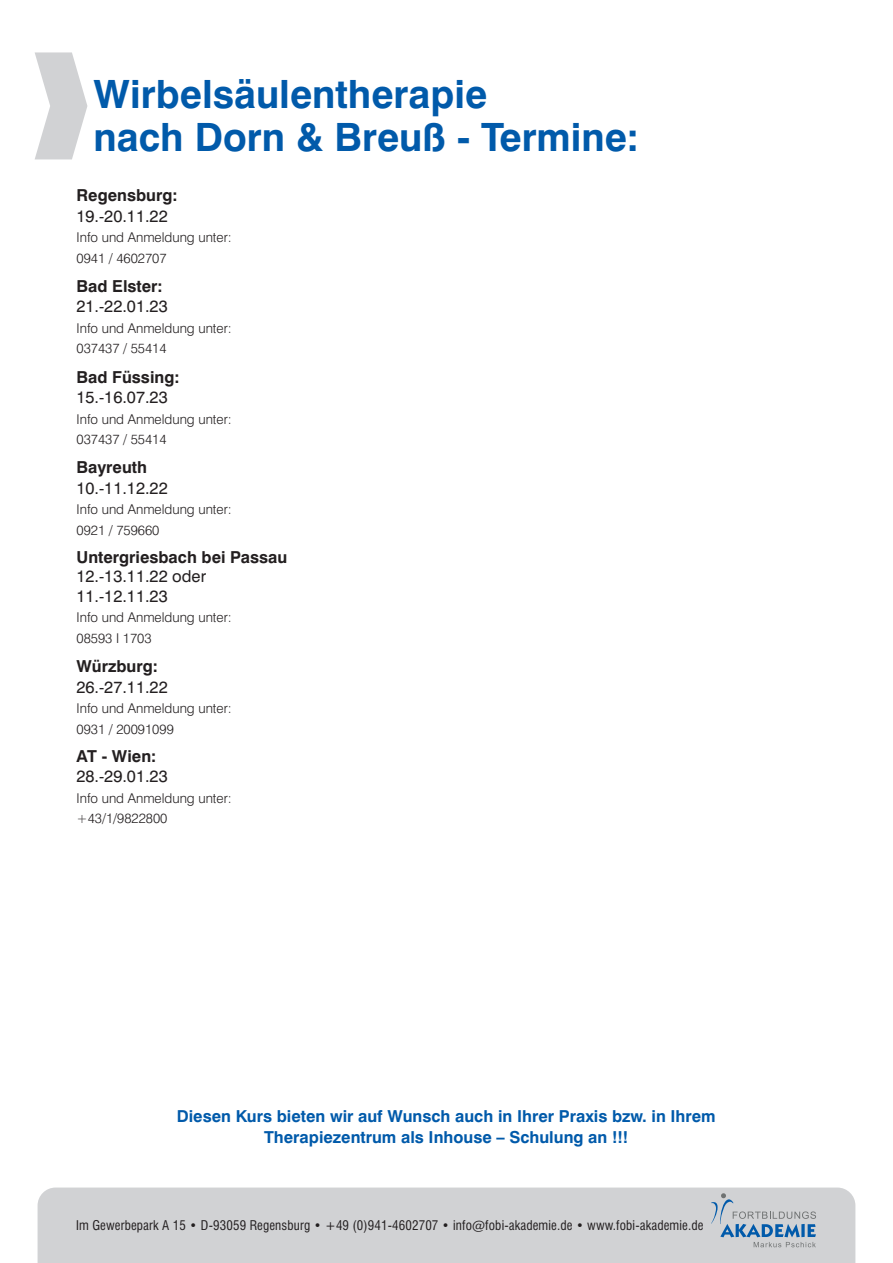
<style>
.page{position:relative;width:893px;height:1263px;background:#fff}
.page>*{position:absolute;margin:0;border:0;box-sizing:border-box;transform-origin:0 0}
.t1{font:700 39px "Swiss 721 BT";color:#015aaa}
.t2{font:16.5px/20.5px "Swiss 721 BT";color:#231f20}
.t3{font:700 16.5px "Swiss 721 BT";color:#015aaa}
.t4{font:700 16.5px "Swiss 721 BT";color:#231f20}
.t5{font:300 13.5px/20.5px "Swiss 721 BT";color:#231f20}
.t6{font:condensed 13.05px "Swiss 721 BT";letter-spacing:.01em;color:#231f20}
.s1{font-weight:700}
</style>
<div class="page">
<div style="left:38px;top:1187px;width:817px;height:76px;background:#d1d2d4"></div>
<svg style="left:711px;top:1193px;width:105px;height:54px;background:#b2bec9"></svg>
<p class="t1" style="left:94px;top:70px;width:395px">Wirbelsäulentherapie</p>
<p class="t1" style="left:94px;top:114px;width:547px">nach Dorn &amp; Breuß - Termine:</p>
<p class="t4" style="left:77px;top:185px;width:102px">Regensburg:</p>
<p class="t2" style="left:77px;top:205px;width:93px">19.-20.11.22</p>
<p class="t5" style="left:77px;top:227px;width:157px">Info und Anmeldung unter:</p>
<p class="t5" style="left:77px;top:247px;width:92px">0941 / 4602707</p>
<p class="t4" style="left:77px;top:276px;width:88px">Bad Elster:</p>
<p class="t2" style="left:77px;top:296px;width:93px">21.-22.01.23</p>
<p class="t5" style="left:77px;top:318px;width:157px">Info und Anmeldung unter:</p>
<p class="t5" style="left:77px;top:338px;width:92px">037437 / 55414</p>
<p class="t4" style="left:77px;top:367px;width:104px">Bad Füssing:</p>
<p class="t2" style="left:77px;top:387px;width:93px">15.-16.07.23</p>
<p class="t5" style="left:77px;top:408px;width:157px">Info und Anmeldung unter:</p>
<p class="t5" style="left:77px;top:429px;width:92px">037437 / 55414</p>
<p class="t2" style="left:77px;top:457px;width:93px"><span class="s1">Bayreuth<br></span>10.-11.12.22</p>
<p class="t5" style="left:77px;top:499px;width:157px">Info und Anmeldung unter:<br>0921 / 759660</p>
<p class="t4" style="left:77px;top:547px;width:212px">Untergriesbach bei Passau</p>
<p class="t2" style="left:77px;top:566px;width:131px">12.-13.11.22 oder</p>
<p class="t2" style="left:77px;top:586px;width:93px">11.-12.11.23</p>
<p class="t5" style="left:77px;top:607px;width:157px">Info und Anmeldung unter:</p>
<p class="t5" style="left:77px;top:628px;width:77px">08593 I 1703</p>
<p class="t4" style="left:77px;top:656px;width:83px">Würzburg:</p>
<p class="t2" style="left:77px;top:676px;width:93px">26.-27.11.22</p>
<p class="t5" style="left:77px;top:698px;width:157px">Info und Anmeldung unter:<br>0931 / 20091099</p>
<p class="t4" style="left:77px;top:746px;width:81px">AT - Wien:</p>
<p class="t2" style="left:77px;top:766px;width:93px">28.-29.01.23</p>
<p class="t5" style="left:77px;top:788px;width:157px">Info und Anmeldung unter:</p>
<p class="t5" style="left:77px;top:808px;width:92px">+43/1/9822800</p>
<p class="t3" style="left:177px;top:1106px;width:540px">Diesen Kurs bieten wir auf Wunsch auch in Ihrer Praxis bzw. in Ihrem</p>
<p class="t3" style="left:264px;top:1127px;width:366px">Therapiezentrum als Inhouse – Schulung an !!!</p>
<p class="t6" style="left:76px;top:1217px;width:629px">Im Gewerbepark A 15 • D-93059 Regensburg • +49 (0)941-4602707 • info@fobi-akademie.de • www.fobi-akademie.de</p>
</div>
